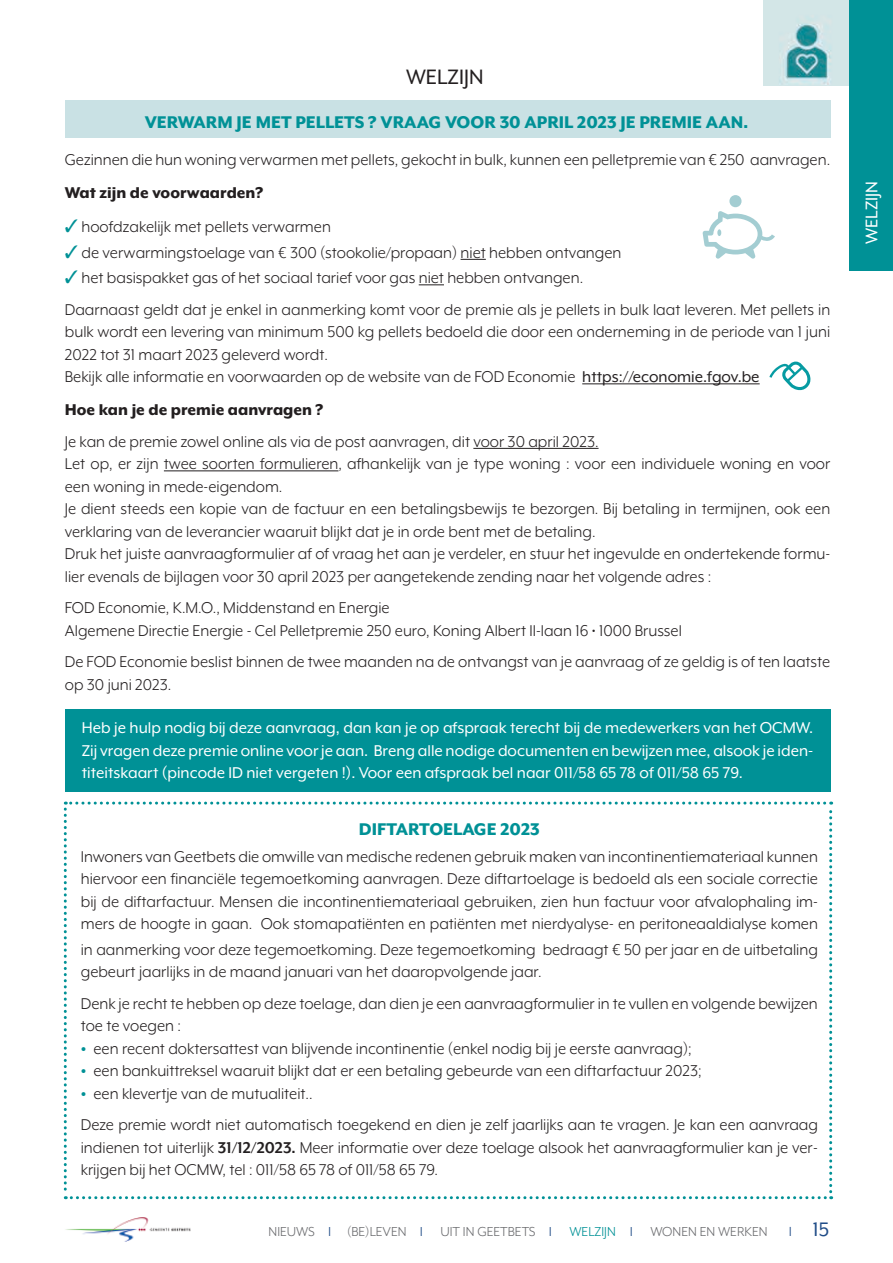
<style>
.page{position:relative;width:893px;height:1263px;background:#fff}
.page>*{position:absolute;margin:0;border:0;box-sizing:border-box;transform-origin:0 0}
.t1{font:24px "Mr Eaves XL Mod OT";color:#231f20}
.t2{font:22.5px "Mr Eaves XL Mod OT";color:#214d88}
.t3{font:800 19.5px "Mr Eaves XL Mod OT";color:#009196}
.t4{font:19.5px "Mr Eaves XL Mod OT";color:#fff}
.t5{font:18px/22.5px "Mr Eaves XL Mod OT";color:#231f20}
.t6{font:18px/22.5px "Mr Eaves XL Mod OT";color:#fff;text-align:justify}
.t7{font:800 18px "Mr Eaves XL Mod OT";color:#231f20}
.t8{font:15px "Mr Eaves XL Mod OT";color:#6c6d70}
.s1{color:#009196}
.s2{font-style:inherit}
.s3{font-weight:800;color:#009196}
.s4{font-weight:700}
.s5{color:#214d88}
</style>
<div class="page">
<div style="left:65px;top:709px;width:765px;height:83px;background:#009196"></div>
<img style="left:65px;top:1217px;width:126px;height:25px">
<img style="left:764px;top:0;width:85px;height:86px">
<div style="left:849px;top:0;width:44px;height:270px;background:#009196"></div>
<div style="left:65px;top:101px;width:765px;height:37px;background:#c9e1e4"></div>
<svg style="left:461px;top:259px;width:25px;height:1px"></svg>
<svg style="left:419px;top:285px;width:25px;height:1px"></svg>
<hr style="left:582px;top:384px;width:178px;height:1px;background:#231f20">
<hr style="left:473px;top:448px;width:126px;height:1px;background:#231f20">
<hr style="left:164px;top:471px;width:174px;height:1px;background:#231f20">
<svg style="left:64px;top:801px;width:768px;height:398px"></svg>
<svg style="left:703px;top:195px;width:72px;height:64px"></svg>
<svg style="left:769px;top:361px;width:42px;height:30px"></svg>
<h1 class="t1" style="left:406px;top:63px;width:79px">WELZIJN</h1>
<p class="t3" style="left:145px;top:111px;width:605px">VERWARM JE MET PELLETS ? VRAAG VOOR 30 APRIL 2023 JE PREMIE AAN.</p>
<p class="t5" style="left:65px;top:148px;width:767px">Gezinnen die hun woning verwarmen met pellets, gekocht in bulk, kunnen een pelletpremie van € 250 aanvragen.</p>
<p class="t7" style="left:65px;top:182px;width:200px">Wat zijn de voorwaarden?</p>
<p class="t5" style="left:65px;top:215px;width:268px"><span class="s1">✓</span> hoofdzakelijk met pellets verwarmen</p>
<p class="t5" style="left:65px;top:241px;width:558px"><span class="s1">✓</span> de verwarmingstoelage van ¤ 300 (stookolie/propaan) niet hebben ontvangen</p>
<p class="t5" style="left:65px;top:262px;width:767px;line-height:31.5px"><span class="s1">✓</span> het basispakket gas of het sociaal tarief voor gas niet hebben ontvangen.<br>Daarnaast geldt dat je enkel in aanmerking komt voor de premie als je pellets in bulk laat leveren. Met pellets in</p>
<p class="t5" style="left:65px;top:320px;width:767px">bulk wordt een levering van minimum 500 kg pellets bedoeld die door een onderneming in de periode van 1 juni<br>2022 tot 31 maart 2023 geleverd wordt.<br>Bekijk alle informatie en voorwaarden op de website van de FOD Economie <span class="s2">https://economie.fgov.be</span></p>
<p class="t7" style="left:65px;top:399px;width:260px">Hoe kan je de premie aanvragen ?</p>
<p class="t5" style="left:65px;top:430px;width:767px">Je kan de premie zowel online als via de post aanvragen, dit voor 30 april 2023.<br>Let op, er zijn twee soorten formulieren, afhankelijk van je type woning : voor een individuele woning en voor een woning in mede-eigendom.<br>Je dient steeds een kopie van de factuur en een betalingsbewijs te bezorgen. Bij betaling in termijnen, ook een verklaring van de leverancier waaruit blijkt dat je in orde bent met de betaling.<br>Druk het juiste aanvraagformulier af of vraag het aan je verdeler, en stuur het ingevulde en ondertekende formu&shy;lier evenals de bijlagen voor 30 april 2023 per aangetekende zending naar het volgende adres :</p>
<p class="t5" style="left:65px;top:596px;width:619px">FOD Economie, K.M.O., Middenstand en Energie<br>Algemene Directie Energie - Cel Pelletpremie 250 euro, Koning Albert II-laan 16 • 1000 Brussel</p>
<p class="t5" style="left:65px;top:650px;width:767px">De FOD Economie beslist binnen de twee maanden na de ontvangst van je aanvraag of ze geldig is of ten laatste op 30 juni 2023.</p>
<p class="t6" style="left:82px;top:716px;width:733px">Heb je hulp nodig bij deze aanvraag, dan kan je op afspraak terecht bij de medewerkers van het OCMW.<br>Zij vragen deze premie online voor je aan. Breng alle nodige documenten en bewijzen mee, alsook je iden&shy;titeitskaart (pincode ID niet vergeten !). Voor een afspraak bel naar 011/58 65 78 of 011/58 65 79.</p>
<p class="t3" style="left:359px;top:818px;width:182px">DIFTARTOELAGE 2023</p>
<p class="t5" style="left:81px;top:845px;width:739px;text-align:justify">Inwoners van Geetbets die omwille van medische redenen gebruik maken van incontinentiemateriaal kunnen hiervoor een financiële tegemoetkoming aanvragen. Deze diftartoelage is bedoeld als een sociale correctie bij de diftarfactuur. Mensen die incontinentiemateriaal gebruiken, zien hun factuur voor afvalophaling im&shy;mers de hoogte in gaan. Ook stomapatiënten en patiënten met nierdyalyse- en peritoneaaldialyse komen</p>
<p class="t5" style="left:81px;top:938px;width:739px">in aanmerking voor deze tegemoetkoming. Deze tegemoetkoming bedraagt ¤ 50 per jaar en de uitbetaling gebeurt jaarlijks in de maand januari van het daaropvolgende jaar.</p>
<p class="t5" style="left:81px;top:992px;width:738px">Denk je recht te hebben op deze toelage, dan dien je een aanvraagformulier in te vullen en volgende bewijzen toe te voegen :</p>
<p class="t5" style="left:81px;top:1037px;width:612px"><span class="s3">•</span> een recent doktersattest van blijvende incontinentie (enkel nodig bij je eerste aanvraag);</p>
<p class="t5" style="left:81px;top:1059px;width:622px"><span class="s3">•</span> een bankuittreksel waaruit blijkt dat er een betaling gebeurde van een diftarfactuur 2023;</p>
<p class="t5" style="left:81px;top:1077px;width:739px;line-height:31.5px"><span class="s3">•</span> een klevertje van de mutualiteit..<br>Deze premie wordt niet automatisch toegekend en dien je zelf jaarlijks aan te vragen. Je kan een aanvraag</p>
<p class="t5" style="left:81px;top:1136px;width:739px">indienen tot uiterlijk <span class="s4">31/12/2023.</span> Meer informatie over deze toelage alsook het aanvraagformulier kan je ver&shy;krijgen bij het OCMW, tel : 011/58 65 78 of 011/58 65 79.</p>
<p class="t8" style="left:269px;top:1223px;width:500px">NIEUWS <span class="s5">❘</span> (BE)LEVEN <span class="s5">❘</span> UIT IN GEETBETS <span class="s5">❘</span> <span class="s1">WELZIJN</span> <span class="s5">❘</span> WONEN EN WERKEN</p>
<p class="t2" style="left:789px;top:1216px;width:41px">❘ 15</p>
<p class="t4" style="left:861px;top:244px;width:64px;rotate:-90deg">WELZIJN</p>
</div>
